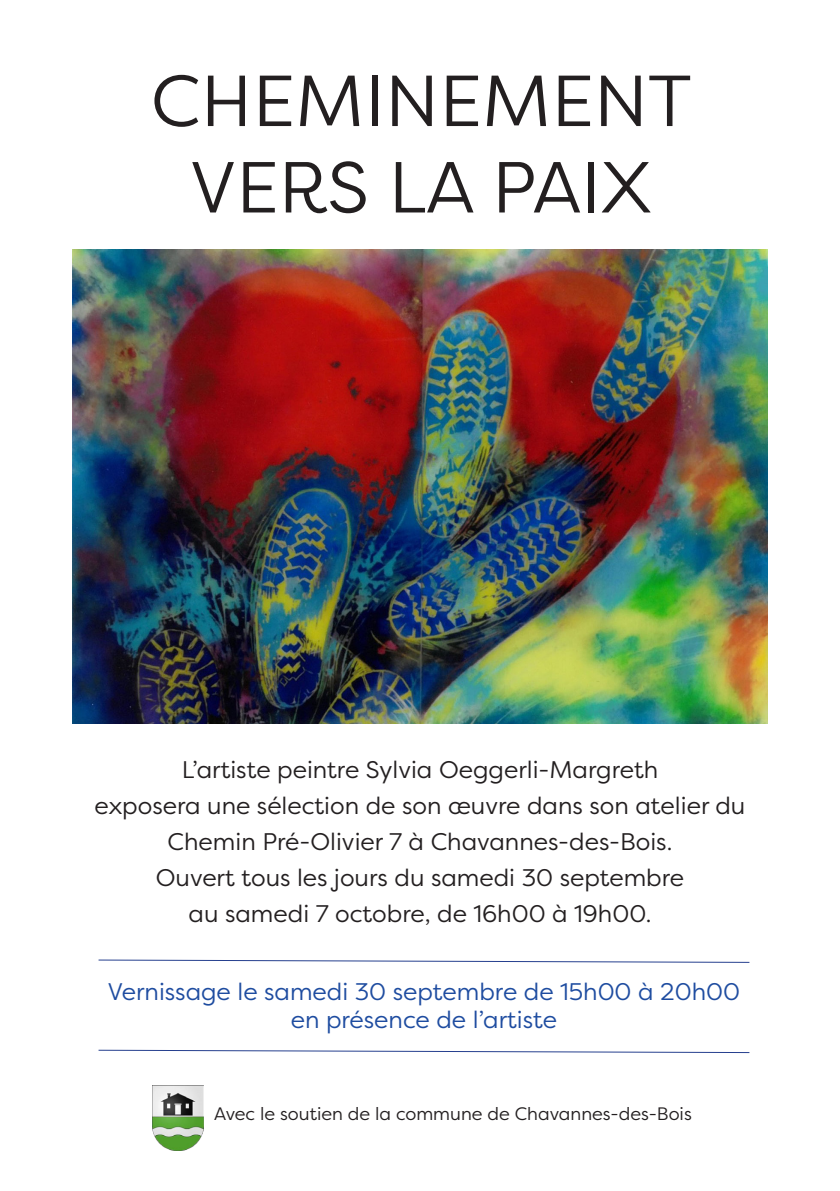
<style>
.page{position:relative;width:840px;height:1191px;background:#fff}
.page>*{position:absolute;margin:0;border:0;box-sizing:border-box;transform-origin:0 0}
.t1{font:72px "Filson Pro";color:#231f20}
.t2{font:24px/36px "Filson Pro";color:#231f20;text-align:center}
.t3{font:24px/28.8px "Filson Pro";color:#1e4ca0;text-align:center}
.t4{font:18px "Filson Pro";color:#231f20}
</style>
<div class="page">
<img style="left:72px;top:250px;width:695px;height:474px">
<img style="left:152px;top:1085px;width:51px;height:65px">
<svg style="left:98px;top:959px;width:652px;height:4px"></svg>
<svg style="left:98px;top:1049px;width:652px;height:4px"></svg>
<p class="t1" style="left:151px;top:53px;width:541px">CHEMINEMENT</p>
<p class="t1" style="left:190px;top:140px;width:462px">VERS LA PAIX</p>
<p class="t2" style="left:182px;top:751px;width:477px">L’artiste peintre Sylvia Oeggerli-Margreth</p>
<p class="t2" style="left:95px;top:787px;width:651px">exposera une sélection de son œuvre dans son atelier du<br>Chemin Pré-Olivier 7 à Chavannes-des-Bois.</p>
<p class="t2" style="left:156px;top:859px;width:529px">Ouvert tous les jours du samedi 30 septembre</p>
<p class="t2" style="left:188px;top:895px;width:464px">au samedi 7 octobre, de 16h00 à 19h00.</p>
<p class="t3" style="left:108px;top:976px;width:633px">Vernissage le samedi 30 septembre de 15h00 à 20h00 en présence de l’artiste</p>
<p class="t4" style="left:214px;top:1101px;width:479px">Avec le soutien de la commune de Chavannes-des-Bois</p>
</div>
